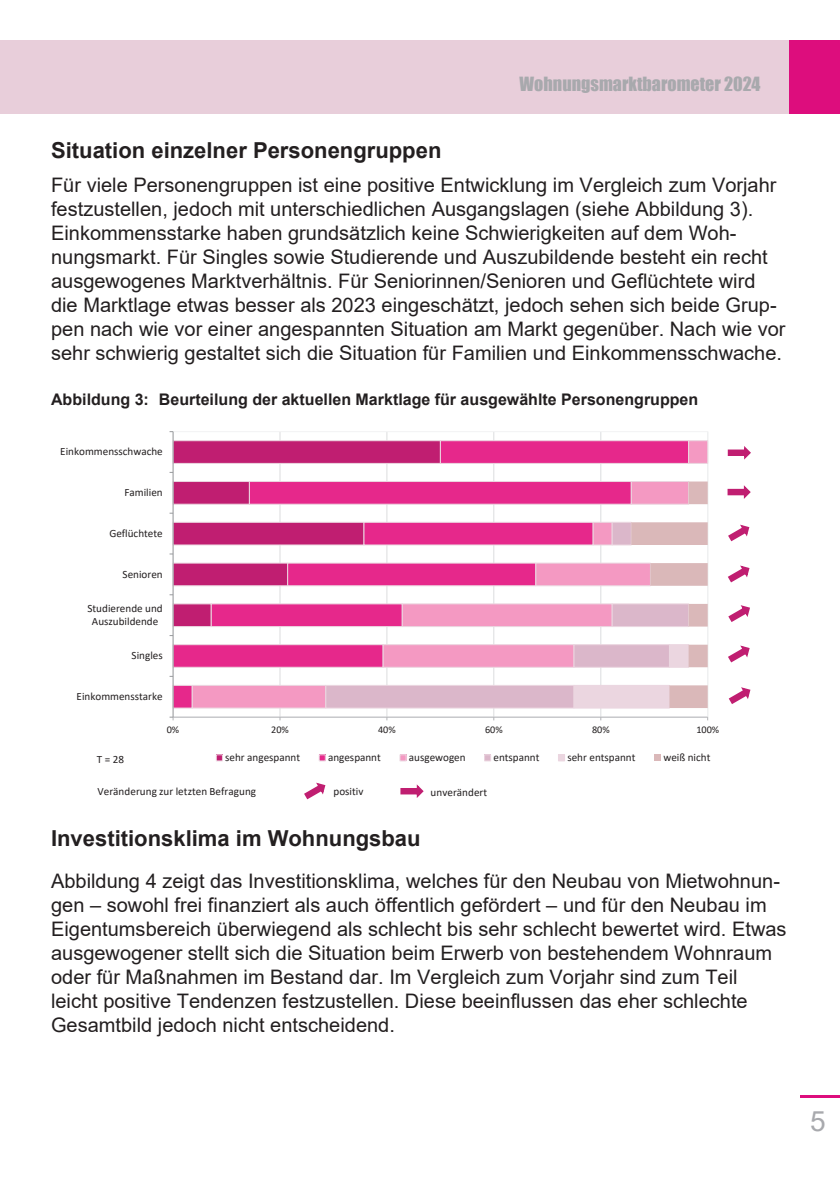
<style>
.page{position:relative;width:840px;height:1191px;background:#fff}
.page>*{position:absolute;margin:0;border:0;box-sizing:border-box;transform-origin:0 0}
.t1{font:28px "Arial";color:#a8a9ad}
.t2{font:700 22px "Arial";color:#231f20}
.t3{font:20px/24px "Arial";color:#231f20}
.t4{font:18px "Impact";color:#a8a9ad}
.t5{font:700 16px "Arial";color:#231f20}
.t6{font:11.2px/13.6px "Calibri";color:#231f20;text-align:center}
.t7{font:10.2px "Calibri";letter-spacing:-.005em;color:#231f20}
</style>
<div class="page">
<div style="left:0;top:40px;width:788px;height:73px;background:#e8ceda"></div>
<div style="left:788px;top:40px;width:51px;height:73px;background:#dd0d7d"></div>
<hr style="left:799px;top:1094px;width:40px;height:3px;background:#dd0d7d">
<hr style="left:279px;top:432px;width:1px;height:285px;background:#dcdddf">
<hr style="left:386px;top:432px;width:1px;height:285px;background:#dcdddf">
<hr style="left:493px;top:432px;width:1px;height:285px;background:#dcdddf">
<hr style="left:600px;top:432px;width:1px;height:285px;background:#dcdddf">
<hr style="left:707px;top:432px;width:1px;height:285px;background:#dcdddf">
<svg style="left:174px;top:440px;width:17px;height:268px"></svg>
<svg style="left:191px;top:440px;width:517px;height:268px"></svg>
<svg style="left:325px;top:521px;width:248px;height:187px"></svg>
<svg style="left:573px;top:481px;width:134px;height:227px"></svg>
<hr style="left:173px;top:717px;width:534px;height:1px;background:#b2b3b7">
<hr style="left:173px;top:432px;width:1px;height:285px;background:#989a9d">
<div style="left:216px;top:754px;width:7px;height:7px;border:1px solid #ebd6e0"></div>
<div style="left:319px;top:754px;width:6px;height:7px;border:1px solid #ebd6e0"></div>
<div style="left:399px;top:754px;width:7px;height:7px;border:1px solid #ebd6e0"></div>
<div style="left:484px;top:754px;width:6px;height:7px;border:1px solid #ebd6e0"></div>
<div style="left:557px;top:754px;width:7px;height:7px;border:1px solid #ebd6e0"></div>
<svg style="left:654px;top:755px;width:6px;height:6px"></svg>
<svg style="left:400px;top:784px;width:24px;height:14px"></svg>
<svg style="left:727px;top:446px;width:24px;height:14px"></svg>
<svg style="left:727px;top:485px;width:24px;height:14px"></svg>
<svg style="left:728px;top:565px;width:22px;height:18px"></svg>
<svg style="left:728px;top:645px;width:22px;height:18px"></svg>
<svg style="left:728px;top:605px;width:22px;height:17px"></svg>
<svg style="left:304px;top:782px;width:22px;height:18px"></svg>
<svg style="left:728px;top:524px;width:22px;height:18px"></svg>
<svg style="left:728px;top:687px;width:23px;height:17px"></svg>
<p class="t4" style="left:519px;top:70px;width:242px">Wohnungsmarktbarometer 2024</p>
<p class="t2" style="left:51px;top:135px;width:391px">Situation einzelner Personengruppen</p>
<p class="t3" style="left:51px;top:173px;width:735px">Für viele Personengruppen ist eine positive Entwicklung im Vergleich zum Vorjahr festzustellen, jedoch mit unterschiedlichen Ausgangslagen (siehe Abbildung 3).<br>Einkommensstarke haben grundsätzlich keine Schwierigkeiten auf dem Woh&shy;nungsmarkt. Für Singles sowie Studierende und Auszubildende besteht ein recht ausgewogenes Marktverhältnis. Für Seniorinnen/Senioren und Geflüchtete wird die Marktlage etwas besser als 2023 eingeschätzt, jedoch sehen sich beide Grup&shy;pen nach wie vor einer angespannten Situation am Markt gegenüber. Nach wie vor sehr schwierig gestaltet sich die Situation für Familien und Einkommensschwache.</p>
<p class="t5" style="left:51px;top:388px;width:648px">Abbildung 3: Beurteilung der aktuellen Marktlage für ausgewählte Personengruppen</p>
<p class="t6" style="left:60px;top:444px;width:104px">Einkommensschwache</p>
<p class="t6" style="left:124px;top:485px;width:40px">Familien</p>
<p class="t6" style="left:109px;top:526px;width:55px">Geflüchtete</p>
<p class="t6" style="left:122px;top:567px;width:42px">Senioren</p>
<p class="t6" style="left:87px;top:601px;width:77px">Studierende und<br>Auszubildende</p>
<p class="t6" style="left:131px;top:648px;width:33px">Singles</p>
<p class="t6" style="left:77px;top:689px;width:87px">Einkommensstarke</p>
<p class="t7" style="left:167px;top:723px;width:14px">0%</p>
<p class="t7" style="left:271px;top:723px;width:19px">20%</p>
<p class="t7" style="left:378px;top:723px;width:19px">40%</p>
<p class="t7" style="left:485px;top:723px;width:19px">60%</p>
<p class="t7" style="left:591px;top:723px;width:19px">80%</p>
<p class="t7" style="left:696px;top:723px;width:24px">100%</p>
<p class="t6" style="left:225px;top:750px;width:76px">sehr angespannt</p>
<p class="t6" style="left:328px;top:750px;width:54px">angespannt</p>
<p class="t6" style="left:408px;top:750px;width:58px">ausgewogen</p>
<p class="t6" style="left:493px;top:750px;width:47px">entspannt</p>
<p class="t6" style="left:567px;top:750px;width:69px">sehr entspannt</p>
<p class="t6" style="left:663px;top:750px;width:48px">weiß nicht</p>
<p class="t6" style="left:97px;top:784px;width:160px">Veränderung zur letzten Befragung</p>
<p class="t6" style="left:97px;top:752px;width:29px">T = 28</p>
<p class="t6" style="left:333px;top:784px;width:31px">positiv</p>
<p class="t6" style="left:430px;top:785px;width:58px">unverändert</p>
<p class="t2" style="left:51px;top:822px;width:371px">Investitionsklima im Wohnungsbau</p>
<p class="t3" style="left:51px;top:869px;width:736px">Abbildung 4 zeigt das Investitionsklima, welches für den Neubau von Mietwohnun&shy;gen – sowohl frei finanziert als auch öffentlich gefördert – und für den Neubau im Eigentumsbereich überwiegend als schlecht bis sehr schlecht bewertet wird. Etwas ausgewogener stellt sich die Situation beim Erwerb von bestehendem Wohnraum oder für Maßnahmen im Bestand dar. Im Vergleich zum Vorjahr sind zum Teil leicht positive Tendenzen festzustellen. Diese beeinflussen das eher schlechte Gesamtbild jedoch nicht entscheidend.</p>
<h1 class="t1" style="left:809px;top:1102px;width:17px">5</h1>
</div>
